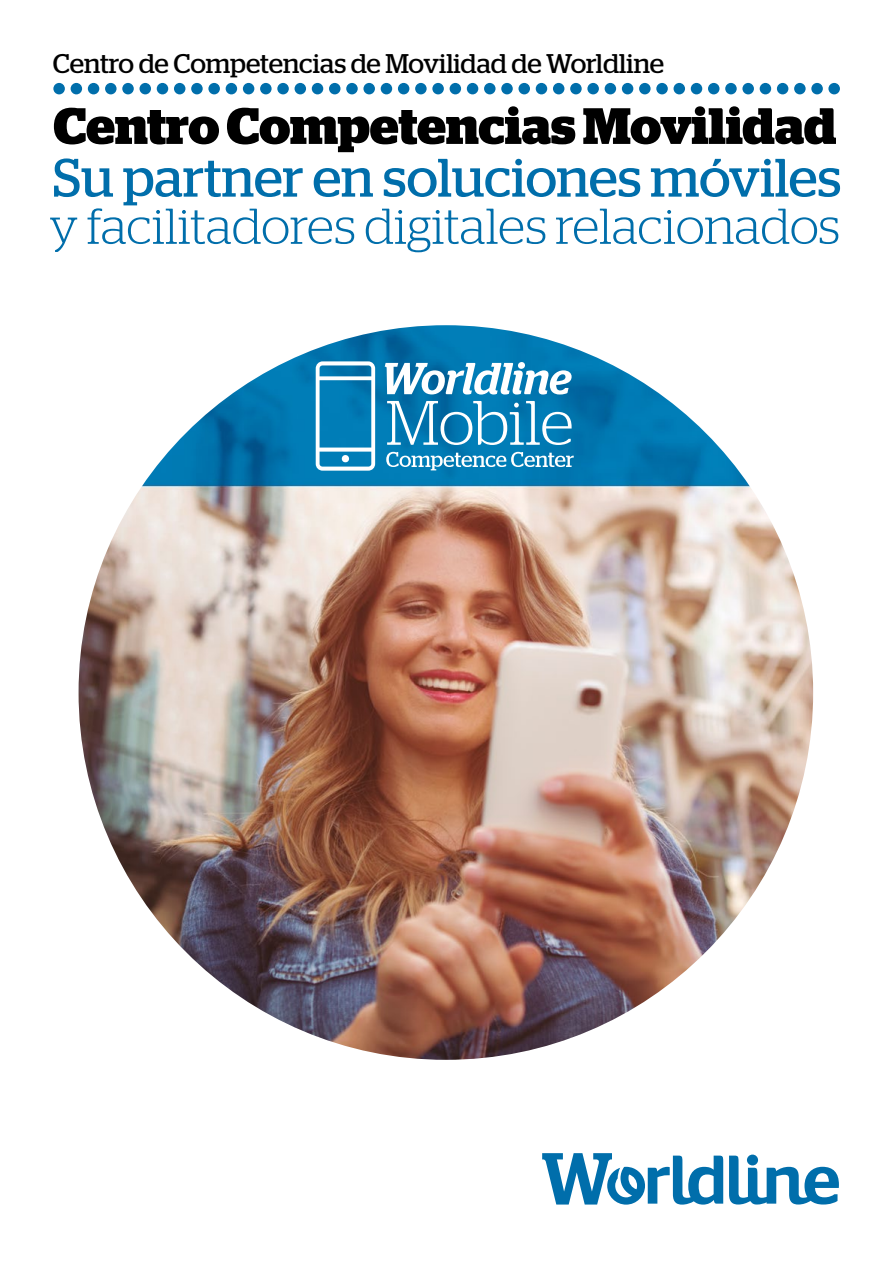
<style>
.page{position:relative;width:893px;height:1263px;background:#fff}
.page>*{position:absolute;margin:0;border:0;box-sizing:border-box;transform-origin:0 0}
.t1{font:54px "Stag";color:#006eab}
.t2{font:700 51px "Stag";color:#000}
.t3{font:300 50.25px "Stag";letter-spacing:-.005em;color:#006eab}
.t4{font:27px "Stag";letter-spacing:-.005em;color:#000}
</style>
<div class="page">
<img style="left:79px;top:325px;width:734px;height:735px;border-radius:367px">
<svg style="left:316px;top:361px;width:59px;height:110px"></svg>
<div style="left:342px;top:455px;width:7px;height:7px;background:#fff;border-radius:50%"></div>
<svg style="left:387px;top:401px;width:185px;height:44px"></svg>
<svg style="left:386px;top:452px;width:188px;height:18px"></svg>
<svg style="left:385px;top:362px;width:187px;height:33px"></svg>
<div style="left:140px;top:83px;width:11px;height:11px;background:#006eab;border-radius:50%"></div>
<div style="left:122px;top:83px;width:12px;height:11px;background:#006eab;border-radius:50%"></div>
<div style="left:105px;top:83px;width:12px;height:11px;background:#006eab;border-radius:50%"></div>
<div style="left:88px;top:83px;width:11px;height:11px;background:#006eab;border-radius:50%"></div>
<div style="left:71px;top:83px;width:11px;height:11px;background:#006eab;border-radius:50%"></div>
<div style="left:53px;top:83px;width:12px;height:11px;background:#006eab;border-radius:50%"></div>
<div style="left:243px;top:83px;width:11px;height:11px;background:#006eab;border-radius:50%"></div>
<div style="left:226px;top:83px;width:11px;height:11px;background:#006eab;border-radius:50%"></div>
<div style="left:208px;top:83px;width:12px;height:11px;background:#006eab;border-radius:50%"></div>
<div style="left:191px;top:83px;width:12px;height:11px;background:#006eab;border-radius:50%"></div>
<div style="left:174px;top:83px;width:11px;height:11px;background:#006eab;border-radius:50%"></div>
<div style="left:329px;top:83px;width:11px;height:11px;background:#006eab;border-radius:50%"></div>
<div style="left:312px;top:83px;width:11px;height:11px;background:#006eab;border-radius:50%"></div>
<div style="left:295px;top:83px;width:11px;height:11px;background:#006eab;border-radius:50%"></div>
<div style="left:277px;top:83px;width:12px;height:11px;background:#006eab;border-radius:50%"></div>
<div style="left:260px;top:83px;width:12px;height:11px;background:#006eab;border-radius:50%"></div>
<div style="left:415px;top:83px;width:12px;height:11px;background:#006eab;border-radius:50%"></div>
<div style="left:398px;top:83px;width:11px;height:11px;background:#006eab;border-radius:50%"></div>
<div style="left:381px;top:83px;width:11px;height:11px;background:#006eab;border-radius:50%"></div>
<div style="left:363px;top:83px;width:12px;height:11px;background:#006eab;border-radius:50%"></div>
<div style="left:346px;top:83px;width:12px;height:11px;background:#006eab;border-radius:50%"></div>
<div style="left:501px;top:83px;width:12px;height:11px;background:#006eab;border-radius:50%"></div>
<div style="left:484px;top:83px;width:12px;height:11px;background:#006eab;border-radius:50%"></div>
<div style="left:467px;top:83px;width:11px;height:11px;background:#006eab;border-radius:50%"></div>
<div style="left:450px;top:83px;width:11px;height:11px;background:#006eab;border-radius:50%"></div>
<div style="left:432px;top:83px;width:12px;height:11px;background:#006eab;border-radius:50%"></div>
<div style="left:157px;top:83px;width:11px;height:11px;background:#006eab;border-radius:50%"></div>
<div style="left:605px;top:83px;width:11px;height:11px;background:#006eab;border-radius:50%"></div>
<div style="left:587px;top:83px;width:12px;height:11px;background:#006eab;border-radius:50%"></div>
<div style="left:570px;top:83px;width:12px;height:11px;background:#006eab;border-radius:50%"></div>
<div style="left:553px;top:83px;width:11px;height:11px;background:#006eab;border-radius:50%"></div>
<div style="left:536px;top:83px;width:11px;height:11px;background:#006eab;border-radius:50%"></div>
<div style="left:518px;top:83px;width:12px;height:11px;background:#006eab;border-radius:50%"></div>
<div style="left:708px;top:83px;width:11px;height:11px;background:#006eab;border-radius:50%"></div>
<div style="left:691px;top:83px;width:11px;height:11px;background:#006eab;border-radius:50%"></div>
<div style="left:673px;top:83px;width:12px;height:11px;background:#006eab;border-radius:50%"></div>
<div style="left:656px;top:83px;width:12px;height:11px;background:#006eab;border-radius:50%"></div>
<div style="left:639px;top:83px;width:12px;height:11px;background:#006eab;border-radius:50%"></div>
<div style="left:794px;top:83px;width:12px;height:11px;background:#006eab;border-radius:50%"></div>
<div style="left:777px;top:83px;width:11px;height:11px;background:#006eab;border-radius:50%"></div>
<div style="left:760px;top:83px;width:11px;height:11px;background:#006eab;border-radius:50%"></div>
<div style="left:742px;top:83px;width:12px;height:11px;background:#006eab;border-radius:50%"></div>
<div style="left:725px;top:83px;width:12px;height:11px;background:#006eab;border-radius:50%"></div>
<div style="left:811px;top:83px;width:12px;height:11px;background:#006eab;border-radius:50%"></div>
<div style="left:622px;top:83px;width:11px;height:11px;background:#006eab;border-radius:50%"></div>
<div style="left:828px;top:83px;width:12px;height:11px;background:#006eab;border-radius:50%"></div>
<svg style="left:729px;top:1155px;width:110px;height:49px"></svg>
<svg style="left:542px;top:1153px;width:181px;height:51px"></svg>
<p class="t4" style="left:53px;top:48px;width:613px">Centro de Competencias de Movilidad de Worldline</p>
<h2 class="t2" style="left:53px;top:96px;width:784px">Centro Competencias Movilidad</h2>
<h1 class="t1" style="left:53px;top:146px;width:790px">Su partner en soluciones móviles</h1>
<h3 class="t3" style="left:49px;top:198px;width:792px">y facilitadores digitales relacionados</h3>
</div>
